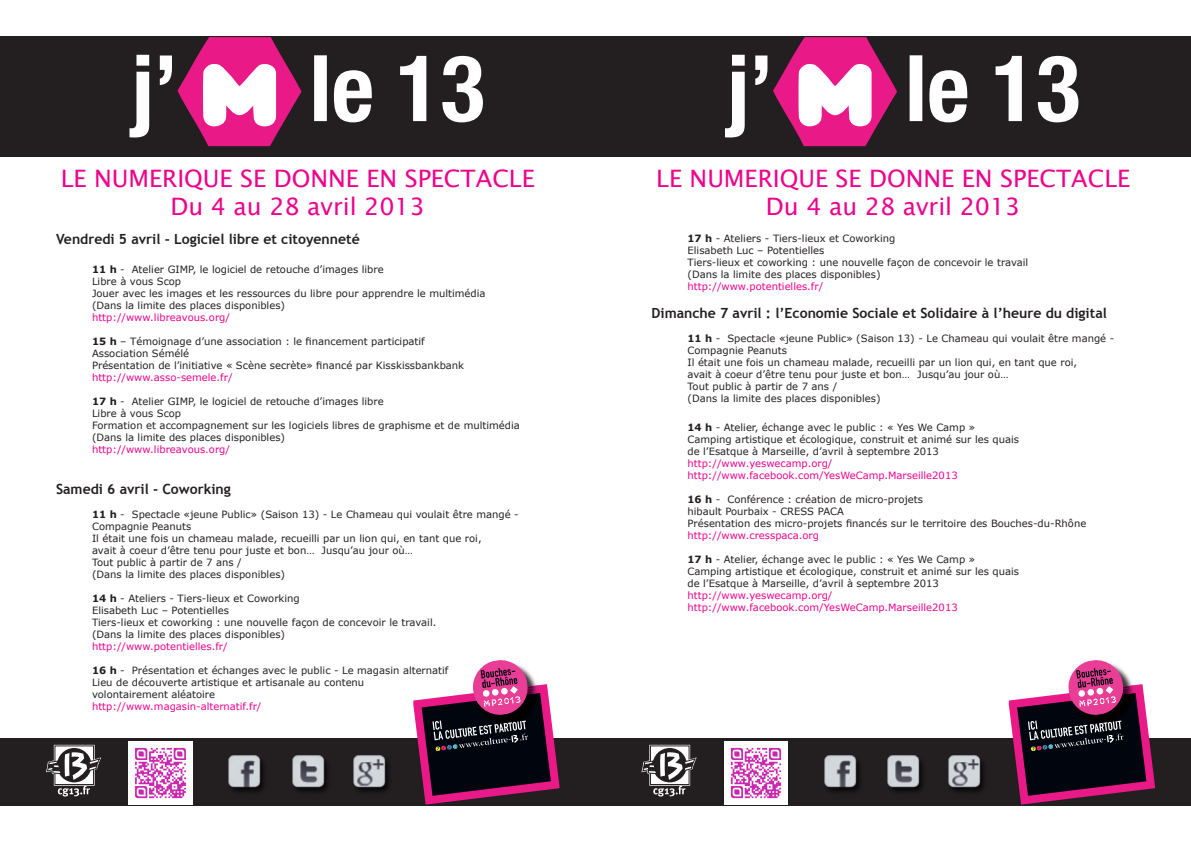
<style>
.page{position:relative;width:1191px;height:842px;background:#fff}
.page>*{position:absolute;margin:0;border:0;box-sizing:border-box;transform-origin:0 0}
.t1{font:24px "Lucida Sans Unicode";color:#ed028c}
.t2{font:700 14px "Trebuchet MS";color:#231f20}
.t3{font:10px/12px "Verdana";color:#231f20}
.t4{font:10px "Verdana";color:#ed028c}
.s1{font-weight:700}
.s2{color:#ed028c}
</style>
<div class="page">
<div style="left:0;top:36px;width:595px;height:121px;background:#231f20"></div>
<svg style="left:314px;top:55px;width:169px;height:67px"></svg>
<svg style="left:129px;top:37px;width:172px;height:109px"></svg>
<div style="left:0;top:739px;width:595px;height:67px;background:#231f20"></div>
<svg style="left:413px;top:660px;width:146px;height:144px"></svg>
<svg style="left:46px;top:745px;width:55px;height:51px"></svg>
<img style="left:292px;top:755px;width:36px;height:37px">
<img style="left:353px;top:755px;width:36px;height:37px">
<img style="left:228px;top:755px;width:36px;height:37px">
<img style="left:129px;top:741px;width:63px;height:64px">
<div style="left:595px;top:36px;width:596px;height:121px;background:#231f20"></div>
<svg style="left:773px;top:37px;width:124px;height:109px"></svg>
<svg style="left:909px;top:55px;width:169px;height:67px"></svg>
<svg style="left:725px;top:55px;width:42px;height:82px"></svg>
<div style="left:595px;top:739px;width:596px;height:67px;background:#231f20"></div>
<svg style="left:1008px;top:660px;width:147px;height:144px"></svg>
<svg style="left:641px;top:745px;width:55px;height:51px"></svg>
<img style="left:887px;top:755px;width:36px;height:37px">
<img style="left:948px;top:755px;width:36px;height:37px">
<img style="left:824px;top:755px;width:36px;height:37px">
<img style="left:724px;top:741px;width:64px;height:64px">
<p class="t1" style="left:61px;top:159px;width:475px">LE NUMERIQUE SE DONNE EN SPECTACLE</p>
<p class="t1" style="left:170px;top:188px;width:256px">Du 4 au 28 avril 2013</p>
<p class="t2" style="left:56px;top:230px;width:305px">Vendredi 5 avril - Logiciel libre et citoyenneté</p>
<p class="t3" style="left:92px;top:263px;width:293px"><span class="s1">11 h</span> - Atelier GIMP, le logiciel de retouche d’images libre<br>Libre à vous Scop</p>
<p class="t3" style="left:92px;top:287px;width:395px">Jouer avec les images et les ressources du libre pour apprendre le multimédia</p>
<p class="t3" style="left:92px;top:299px;width:194px">(Dans la limite des places disponibles)</p>
<p class="t4" style="left:92px;top:311px;width:139px">http://www.libreavous.org/</p>
<p class="t3" style="left:92px;top:335px;width:334px"><span class="s1">15 h</span> – Témoignage d’une association : le financement participatif</p>
<p class="t3" style="left:92px;top:347px;width:373px">Association Sémélé<br>Présentation de l’initiative « Scène secrète» financé par Kisskissbankbank</p>
<p class="t4" style="left:92px;top:371px;width:142px">http://www.asso-semele.fr/</p>
<p class="t3" style="left:92px;top:395px;width:293px"><span class="s1">17 h</span> - Atelier GIMP, le logiciel de retouche d’images libre<br>Libre à vous Scop</p>
<p class="t3" style="left:92px;top:419px;width:429px">Formation et accompagnement sur les logiciels libres de graphisme et de multimédia</p>
<p class="t3" style="left:92px;top:431px;width:194px">(Dans la limite des places disponibles)</p>
<p class="t4" style="left:92px;top:443px;width:139px">http://www.libreavous.org/</p>
<p class="t2" style="left:56px;top:480px;width:176px">Samedi 6 avril - Coworking</p>
<p class="t3" style="left:92px;top:508px;width:428px"><span class="s1">11 h</span> - Spectacle «jeune Public» (Saison 13) - Le Chameau qui voulait être mangé -<br>Compagnie Peanuts</p>
<p class="t3" style="left:92px;top:532px;width:391px">Il était une fois un chameau malade, recueilli par un lion qui, en tant que roi,</p>
<p class="t3" style="left:92px;top:544px;width:322px">avait à coeur d’être tenu pour juste et bon… Jusqu’au jour où…</p>
<p class="t3" style="left:92px;top:556px;width:194px">Tout public à partir de 7 ans /<br>(Dans la limite des places disponibles)</p>
<p class="t3" style="left:92px;top:592px;width:209px"><span class="s1">14 h</span> - Ateliers - Tiers-lieux et Coworking</p>
<p class="t3" style="left:92px;top:604px;width:138px">Elisabeth Luc – Potentielles</p>
<p class="t3" style="left:92px;top:616px;width:346px">Tiers-lieux et coworking : une nouvelle façon de concevoir le travail. (Dans la limite des places disponibles)<br><span class="s2">http://www.potentielles.fr/</span></p>
<p class="t3" style="left:92px;top:664px;width:358px"><span class="s1">16 h</span> - Présentation et échanges avec le public - Le magasin alternatif</p>
<p class="t3" style="left:92px;top:676px;width:274px">Lieu de découverte artistique et artisanale au contenu volontairement aléatoire <span class="s2">http://www.magasin-alternatif.fr/</span></p>
<p class="t1" style="left:656px;top:159px;width:475px">LE NUMERIQUE SE DONNE EN SPECTACLE</p>
<p class="t1" style="left:766px;top:188px;width:256px">Du 4 au 28 avril 2013</p>
<p class="t3" style="left:687px;top:232px;width:342px"><span class="s1">17 h</span> - Ateliers - Tiers-lieux et Coworking<br>Elisabeth Luc – Potentielles<br>Tiers-lieux et coworking : une nouvelle façon de concevoir le travail (Dans la limite des places disponibles)<br><span class="s2">http://www.potentielles.fr/</span></p>
<p class="t2" style="left:651px;top:305px;width:457px">Dimanche 7 avril : l’Economie Sociale et Solidaire à l’heure du digital</p>
<p class="t3" style="left:687px;top:333px;width:428px"><span class="s1">11 h</span> - Spectacle «jeune Public» (Saison 13) - Le Chameau qui voulait être mangé -<br>Compagnie Peanuts</p>
<p class="t3" style="left:687px;top:357px;width:391px">Il était une fois un chameau malade, recueilli par un lion qui, en tant que roi,</p>
<p class="t3" style="left:687px;top:369px;width:322px">avait à coeur d’être tenu pour juste et bon… Jusqu’au jour où…</p>
<p class="t3" style="left:687px;top:381px;width:194px">Tout public à partir de 7 ans /<br>(Dans la limite des places disponibles)</p>
<p class="t3" style="left:687px;top:422px;width:289px"><span class="s1">14 h</span> - Atelier, échange avec le public : « Yes We Camp »</p>
<p class="t3" style="left:687px;top:434px;width:333px">Camping artistique et écologique, construit et animé sur les quais</p>
<p class="t3" style="left:687px;top:446px;width:253px">de l’Esatque à Marseille, d’avril à septembre 2013</p>
<p class="t4" style="left:687px;top:457px;width:146px">http://www.yeswecamp.org/</p>
<p class="t4" style="left:687px;top:469px;width:272px">http://www.facebook.com/YesWeCamp.Marseille2013</p>
<p class="t3" style="left:687px;top:494px;width:400px"><span class="s1">16 h</span> - Conférence : création de micro-projets<br>hibault Pourbaix - CRESS PACA<br>Présentation des micro-projets financés sur le territoire des Bouches-du-Rhône</p>
<p class="t4" style="left:687px;top:529px;width:133px">http://www.cresspaca.org</p>
<p class="t3" style="left:687px;top:554px;width:289px"><span class="s1">17 h</span> - Atelier, échange avec le public : « Yes We Camp »</p>
<p class="t3" style="left:687px;top:566px;width:333px">Camping artistique et écologique, construit et animé sur les quais</p>
<p class="t3" style="left:687px;top:578px;width:253px">de l’Esatque à Marseille, d’avril à septembre 2013</p>
<p class="t4" style="left:687px;top:589px;width:146px">http://www.yeswecamp.org/</p>
<p class="t4" style="left:687px;top:601px;width:272px">http://www.facebook.com/YesWeCamp.Marseille2013</p>
</div>
